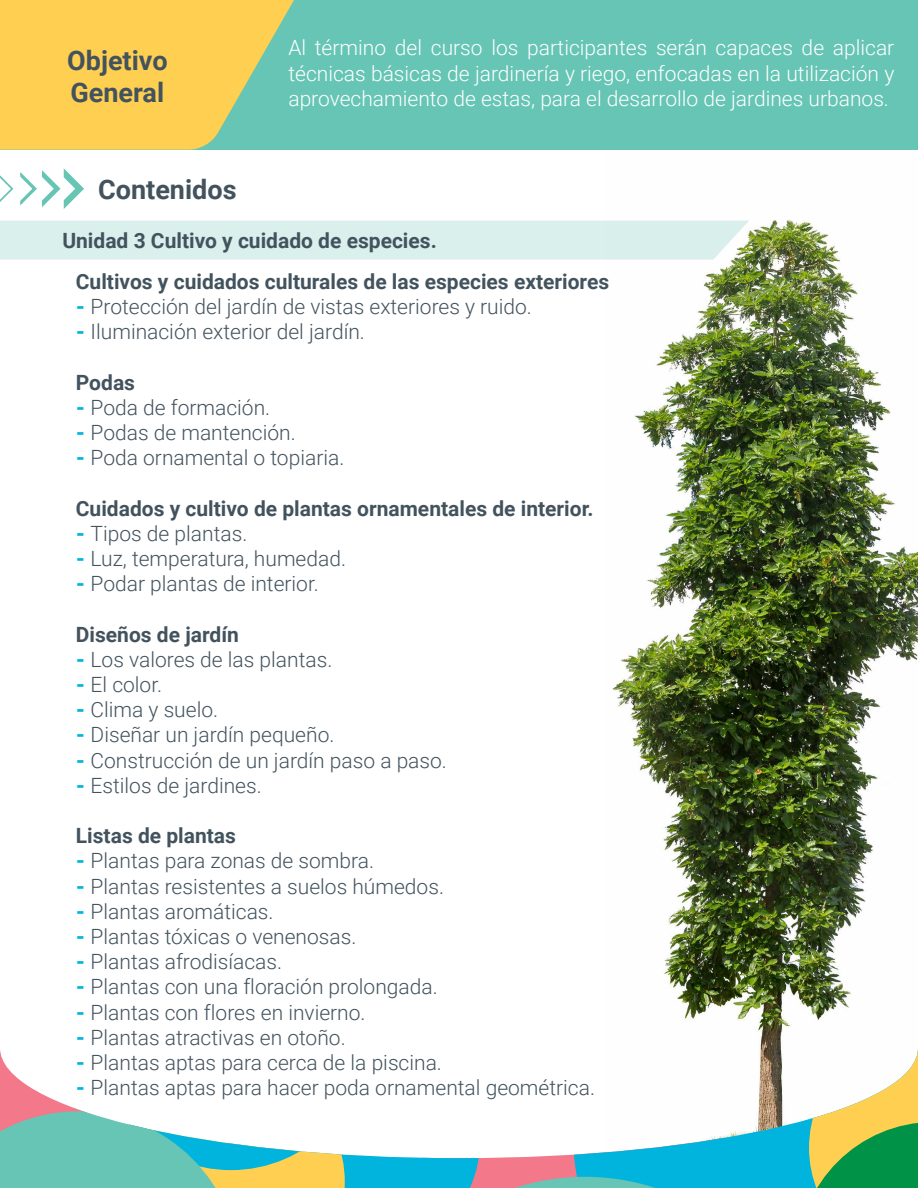
<style>
.page{position:relative;width:918px;height:1188px;background:#fff}
.page>*{position:absolute;margin:0;border:0;box-sizing:border-box;transform-origin:0 0}
.t1{font:700 27px/32.4px "Roboto";color:#43535e}
.t2{font:300 21px "Roboto";color:#43535e}
.t3{font:300 21px/25.2px "Roboto";color:#fff;text-align:justify}
.t4{font:700 21px "Roboto";color:#43535e}
.s1{font-weight:900;color:#00b4de}
</style>
<div class="page">
<img style="left:606px;top:220px;width:312px;height:828px">
<div style="left:0;top:221px;width:749px;height:39px;background:#d9f0ec"></div>
<div style="left:0;top:0;width:918px;height:150px;background:#66c5b4"></div>
<svg style="left:0;top:0;width:294px;height:150px;fill:#ffcf51"></svg>
<svg style="left:0;top:1048px;width:918px;height:140px"></svg>
<svg style="left:0;top:175px;width:13px;height:27px"></svg>
<svg style="left:20px;top:168px;width:64px;height:41px"></svg>
<p class="t1" style="left:67px;top:43px;width:102px">Objetivo<br>General</p>
<p class="t3" style="left:288px;top:34px;width:607px">Al término del curso los participantes serán capaces de aplicar técnicas básicas de jardinería y riego, enfocadas en la utilización y aprovechamiento de estas, para el desarrollo de jardines urbanos.</p>
<p class="t1" style="left:98px;top:172px;width:140px">Contenidos</p>
<p class="t4" style="left:62px;top:226px;width:376px">Unidad 3 Cultivo y cuidado de especies.</p>
<p class="t4" style="left:76px;top:267px;width:535px">Cultivos y cuidados culturales de las especies exteriores</p>
<p class="t2" style="left:76px;top:292px;width:458px"><span class="s1">-</span> Protección del jardín de vistas exteriores y ruido.</p>
<p class="t2" style="left:76px;top:317px;width:291px"><span class="s1">-</span> Iluminación exterior del jardín.</p>
<p class="t4" style="left:76px;top:367px;width:61px">Podas</p>
<p class="t2" style="left:76px;top:393px;width:196px"><span class="s1">-</span> Poda de formación.</p>
<p class="t2" style="left:76px;top:418px;width:221px"><span class="s1">-</span> Podas de mantención.</p>
<p class="t2" style="left:76px;top:443px;width:270px"><span class="s1">-</span> Poda ornamental o topiaria.</p>
<p class="t4" style="left:76px;top:493px;width:519px">Cuidados y cultivo de plantas ornamentales de interior.</p>
<p class="t2" style="left:76px;top:519px;width:173px"><span class="s1">-</span> Tipos de plantas.</p>
<p class="t2" style="left:76px;top:544px;width:272px"><span class="s1">-</span> Luz, temperatura, humedad.</p>
<p class="t2" style="left:76px;top:569px;width:245px"><span class="s1">-</span> Podar plantas de interior.</p>
<p class="t4" style="left:76px;top:619px;width:164px">Diseños de jardín</p>
<p class="t2" style="left:76px;top:645px;width:258px"><span class="s1">-</span> Los valores de las plantas.</p>
<p class="t2" style="left:76px;top:670px;width:88px"><span class="s1">-</span> El color.</p>
<p class="t2" style="left:76px;top:695px;width:144px"><span class="s1">-</span> Clima y suelo.</p>
<p class="t2" style="left:76px;top:720px;width:260px"><span class="s1">-</span> Diseñar un jardín pequeño.</p>
<p class="t2" style="left:76px;top:745px;width:373px"><span class="s1">-</span> Construcción de un jardín paso a paso.</p>
<p class="t2" style="left:76px;top:771px;width:187px"><span class="s1">-</span> Estilos de jardines.</p>
<p class="t4" style="left:76px;top:821px;width:162px">Listas de plantas</p>
<p class="t2" style="left:76px;top:846px;width:300px"><span class="s1">-</span> Plantas para zonas de sombra.</p>
<p class="t2" style="left:76px;top:871px;width:370px"><span class="s1">-</span> Plantas resistentes a suelos húmedos.</p>
<p class="t2" style="left:76px;top:897px;width:199px"><span class="s1">-</span> Plantas aromáticas.</p>
<p class="t2" style="left:76px;top:922px;width:282px"><span class="s1">-</span> Plantas tóxicas o venenosas.</p>
<p class="t2" style="left:76px;top:947px;width:208px"><span class="s1">-</span> Plantas afrodisíacas.</p>
<p class="t2" style="left:76px;top:972px;width:363px"><span class="s1">-</span> Plantas con una floración prolongada.</p>
<p class="t2" style="left:76px;top:997px;width:291px"><span class="s1">-</span> Plantas con flores en invierno.</p>
<p class="t2" style="left:76px;top:1023px;width:271px"><span class="s1">-</span> Plantas atractivas en otoño.</p>
<p class="t2" style="left:76px;top:1048px;width:368px"><span class="s1">-</span> Plantas aptas para cerca de la piscina.</p>
<p class="t2" style="left:76px;top:1073px;width:521px"><span class="s1">-</span> Plantas aptas para hacer poda ornamental geométrica.</p>
</div>
